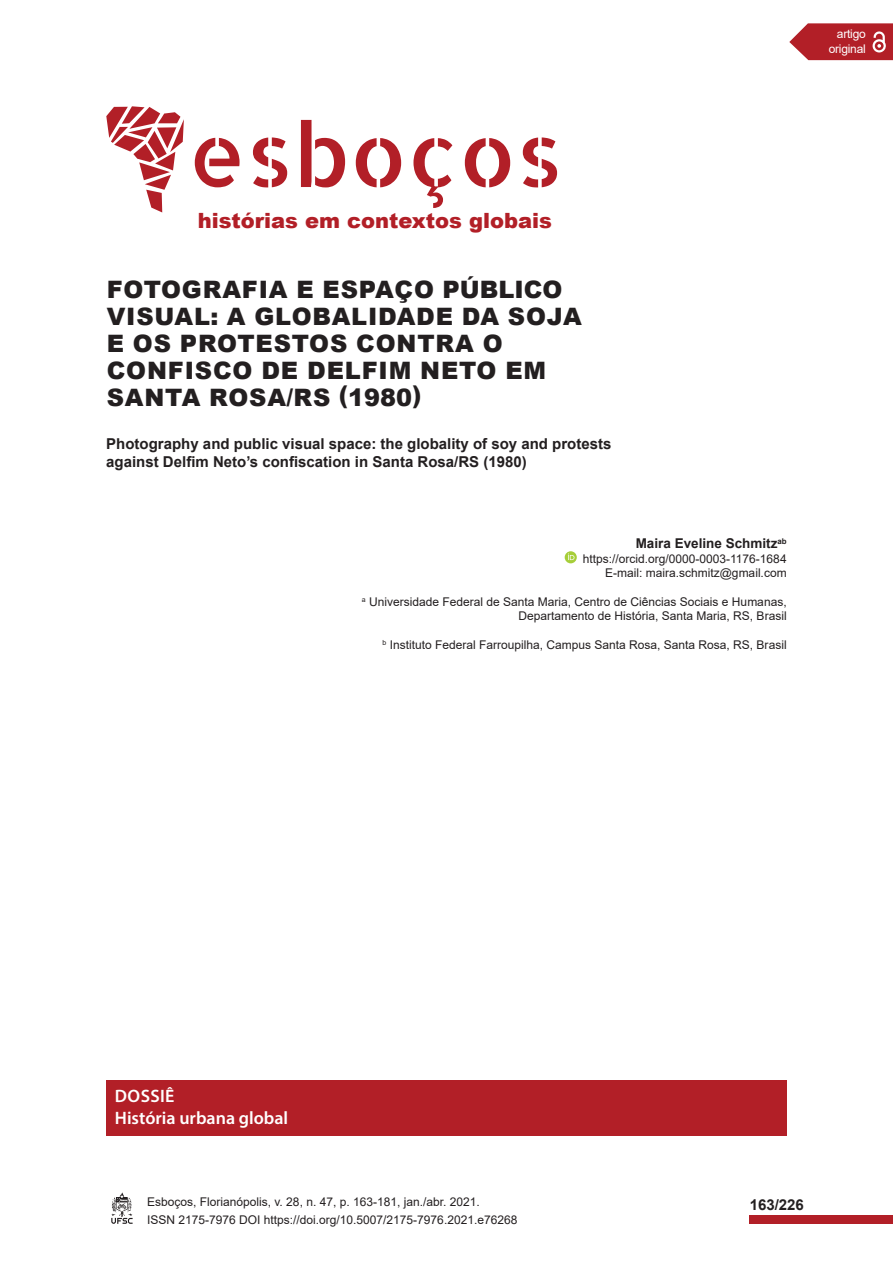
<style>
.page{position:relative;width:893px;height:1263px;background:#fff}
.page>*{position:absolute;margin:0;border:0;box-sizing:border-box;transform-origin:0 0}
.Título_folha_de_rost{font:900 24px/27px "Arial";letter-spacing:.035em;color:#231f20}
.Corpo_de_Texto{font:900 21px "Arial";color:#b21f27}
.Como_citar_o_artigo{font:600 18px "Myriad Pro";color:#fff}
.Título_secundário_Fo{font:700 15px/18px "Arial";color:#231f20}
.t1{font:700 13.5px "Arial";color:#231f20}
.t2{font:12px/18px "Arial";color:#231f20}
.t3{font:12px/15px "Arial";letter-spacing:-.02em;color:#fff;text-align:right}
</style>
<div class="page">
<div style="left:750px;top:1215px;width:143px;height:9px;background:#b21f27"></div>
<svg style="left:111px;top:1192px;width:22px;height:32px"></svg>
<svg style="left:789px;top:23px;width:104px;height:37px;background:#bc3d44"></svg>
<svg style="left:195px;top:138px;width:45px;height:49px"></svg>
<svg style="left:253px;top:137px;width:34px;height:50px"></svg>
<svg style="left:301px;top:120px;width:44px;height:67px"></svg>
<svg style="left:356px;top:138px;width:45px;height:49px"></svg>
<svg style="left:413px;top:138px;width:39px;height:70px"></svg>
<svg style="left:465px;top:138px;width:45px;height:49px"></svg>
<svg style="left:523px;top:137px;width:34px;height:50px"></svg>
<svg style="left:106px;top:106px;width:78px;height:106px"></svg>
<div style="left:106px;top:1080px;width:681px;height:55px;background:#b21f27"></div>
<svg style="left:565px;top:551px;width:12px;height:12px"></svg>
<p class="t3" style="left:829px;top:26px;width:39px">artigo original</p>
<p class="Corpo_de_Texto" style="left:198px;top:205px;width:356px">histórias em contextos globais</p>
<p class="Título_folha_de_rost" style="left:107px;top:275px;width:477px">FOTOGRAFIA E ESPAÇO PÚBLICO<br>VISUAL: A GLOBALIDADE DA SOJA<br>E OS PROTESTOS CONTRA O<br>CONFISCO DE DELFIM NETO EM<br>SANTA ROSA/RS (1980)</p>
<p class="Título_secundário_Fo" style="left:106px;top:435px;width:507px">Photography and public visual space: the globality of soy and protests against Delfim Neto’s confiscation in Santa Rosa/RS (1980)</p>
<p class="t1" style="left:636px;top:534px;width:152px">Maira Eveline Schmitz<sup>ab</sup></p>
<p class="t2" style="left:583px;top:549px;width:205px">https://orcid.org/0000-0003-1176-1684</p>
<p class="t2" style="left:605px;top:564px;width:183px">E-mail: maira.schmitz@gmail.com</p>
<p class="t2" style="left:362px;top:592px;width:426px"><sup>a</sup> Universidade Federal de Santa Maria, Centro de Ciências Sociais e Humanas,</p>
<p class="t2" style="left:519px;top:607px;width:270px">Departamento de História, Santa Maria, RS, Brasil</p>
<p class="t2" style="left:383px;top:636px;width:406px"><sup>b</sup> Instituto Federal Farroupilha, Campus Santa Rosa, Santa Rosa, RS, Brasil</p>
<p class="Como_citar_o_artigo" style="left:115px;top:1085px;width:61px">DOSSIÊ</p>
<p class="Como_citar_o_artigo" style="left:115px;top:1106px;width:175px">História urbana global</p>
<p class="t2" style="left:147px;top:1192px;width:372px">Esboços, Florianópolis, v. 28, n. 47, p. 163-181, jan./abr. 2021.<br>ISSN 2175-7976 DOI https://doi.org/10.5007/2175-7976.2021.e76268</p>
<p class="Título_secundário_Fo" style="left:750px;top:1196px;width:56px">163/226</p>
</div>
